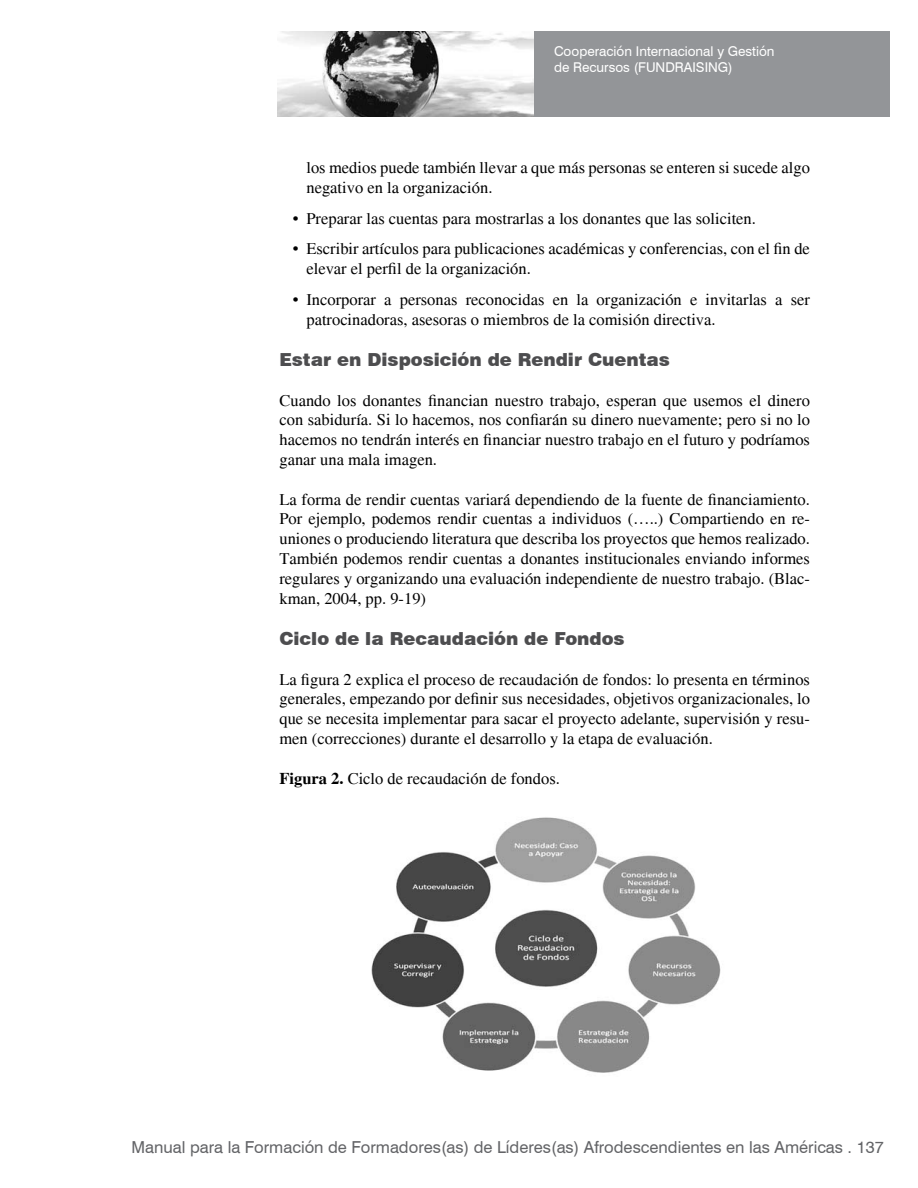
<style>
.page{position:relative;width:918px;height:1188px;background:#fff}
.page>*{position:absolute;margin:0;border:0;box-sizing:border-box;transform-origin:0 0}
.t1{font:900 18px "Swiss 721 BT";color:#4d4d4f}
.t2{font:16.5px/19.8px "Times";color:#000}
.t3{font:16.5px "Swiss 721 BT";color:#636467}
.t4{font:13.5px/16.2px "Swiss 721 BT";color:#fff}
.s1{font-weight:700}
</style>
<div class="page">
<div style="left:277px;top:31px;width:612px;height:86px;background:#939598"></div>
<img style="left:277px;top:31px;width:257px;height:86px">
<img style="left:371px;top:817px;width:350px;height:256px">
<p class="t4" style="left:554px;top:43px;width:222px">Cooperación Internacional y Gestión de Recursos (FUNDRAISING)</p>
<p class="t2" style="left:306px;top:158px;width:505px">los medios puede también llevar a que más personas se enteren si sucede algo negativo en la organización.</p>
<p class="t2" style="left:293px;top:209px;width:465px">• Preparar las cuentas para mostrarlas a los donantes que las soliciten.</p>
<p class="t2" style="left:306px;top:239px;width:505px;text-indent:-13px">• Escribir artículos para publicaciones académicas y conferencias, con el fin de elevar el perfil de la organización.</p>
<p class="t2" style="left:306px;top:290px;width:505px;text-indent:-13px">• Incorporar a personas reconocidas en la organización e invitarlas a ser patrocinadoras, asesoras o miembros de la comisión directiva.</p>
<p class="t1" style="left:279px;top:349px;width:392px">Estar en Disposición de Rendir Cuentas</p>
<p class="t2" style="left:279px;top:390px;width:532px;text-align:justify">Cuando los donantes financian nuestro trabajo, esperan que usemos el dinero con sabiduría. Si lo hacemos, nos confiarán su dinero nuevamente; pero si no lo hacemos no tendrán interés en financiar nuestro trabajo en el futuro y podríamos ganar una mala imagen.</p>
<p class="t2" style="left:279px;top:489px;width:532px;text-align:justify">La forma de rendir cuentas variará dependiendo de la fuente de financiamiento.<br>Por ejemplo, podemos rendir cuentas a individuos (…..) Compartiendo en re&shy;uniones o produciendo literatura que describa los proyectos que hemos realizado.<br>También podemos rendir cuentas a donantes institucionales enviando informes regulares y organizando una evaluación independiente de nuestro trabajo. (Blac&shy;kman, 2004, pp. 9-19)</p>
<p class="t1" style="left:279px;top:628px;width:347px">Ciclo de la Recaudación de Fondos</p>
<p class="t2" style="left:279px;top:669px;width:532px;text-align:justify">La figura 2 explica el proceso de recaudación de fondos: lo presenta en términos generales, empezando por definir sus necesidades, objetivos organizacionales, lo que se necesita implementar para sacar el proyecto adelante, supervisión y resu&shy;men (correcciones) durante el desarrollo y la etapa de evaluación.</p>
<p class="t2" style="left:279px;top:768px;width:282px"><span class="s1">Figura 2.</span> Ciclo de recaudación de fondos.</p>
<p class="t3" style="left:131px;top:1137px;width:754px">Manual para la Formación de Formadores(as) de Líderes(as) Afrodescendientes en las Américas . 137</p>
</div>
